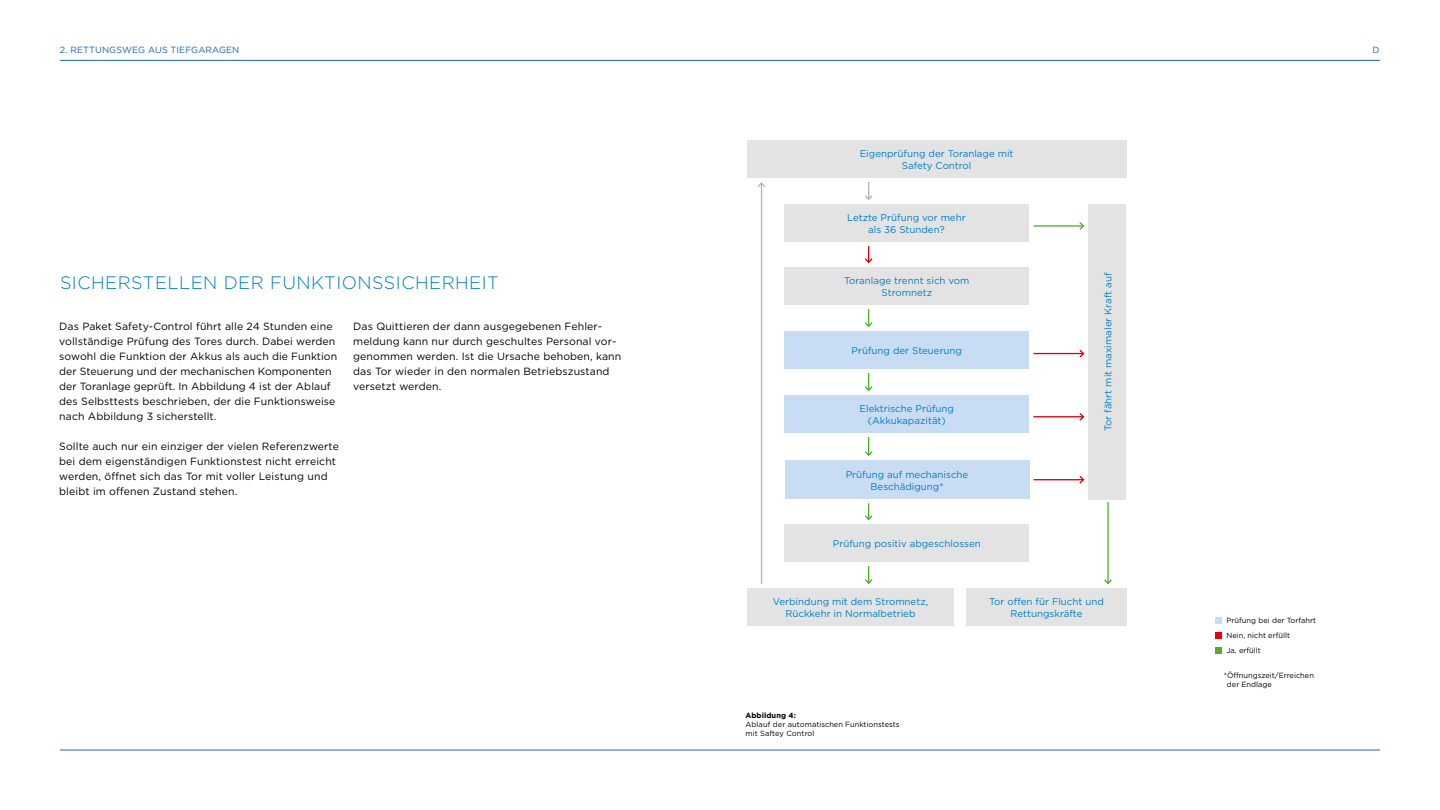
<style>
.page{position:relative;width:1440px;height:810px;background:#fff}
.page>*{position:absolute;margin:0;border:0;box-sizing:border-box;transform-origin:0 0}
.t1{font:300 18px "Gotham";letter-spacing:.025em;color:#007dc6}
.t2{font:10.5px/15px "Gotham";letter-spacing:.01em;color:#000}
.t3{font:9.75px/12px "Gotham";color:#007dc6;text-align:center}
.t4{font:9px "Gotham";letter-spacing:.01em;color:#1965b6}
.t5{font:7.5px/15.2px "Gotham";color:#000}
.t6{font:700 7.5px "Gotham";letter-spacing:.01em;color:#000}
</style>
<div class="page">
<hr style="left:60px;top:750px;width:1320px;height:1px;background:#1965b6">
<hr style="left:60px;top:60px;width:1320px;height:1px;background:#1965b6">
<div style="left:784px;top:204px;width:244px;height:38px;background:#e3e3e3"></div>
<div style="left:747px;top:140px;width:379px;height:38px;background:#e3e3e3"></div>
<div style="left:1089px;top:204px;width:37px;height:295px;background:#e3e3e3"></div>
<div style="left:785px;top:267px;width:244px;height:38px;background:#e3e3e3"></div>
<div style="left:785px;top:331px;width:244px;height:38px;background:#c8dcf3"></div>
<div style="left:785px;top:395px;width:244px;height:38px;background:#c8dcf3"></div>
<div style="left:785px;top:460px;width:244px;height:39px;background:#c8dcf3"></div>
<div style="left:785px;top:524px;width:244px;height:38px;background:#e3e3e3"></div>
<div style="left:967px;top:588px;width:160px;height:38px;background:#e3e3e3"></div>
<div style="left:747px;top:588px;width:207px;height:38px;background:#e3e3e3"></div>
<svg style="left:865px;top:246px;width:8px;height:18px"></svg>
<svg style="left:865px;top:309px;width:8px;height:18px"></svg>
<hr style="left:1034px;top:225px;width:49px;height:2px;background:#50ae2f">
<svg style="left:1078px;top:222px;width:7px;height:8px"></svg>
<hr style="left:1107px;top:502px;width:2px;height:81px;background:#50ae2f">
<svg style="left:1104px;top:578px;width:8px;height:7px"></svg>
<hr style="left:1034px;top:353px;width:49px;height:1px;background:#e3000b">
<svg style="left:1078px;top:349px;width:7px;height:9px"></svg>
<hr style="left:1033px;top:416px;width:50px;height:1px;background:#e3000b">
<svg style="left:1078px;top:413px;width:7px;height:8px"></svg>
<hr style="left:1034px;top:479px;width:49px;height:1px;background:#e3000b">
<svg style="left:1078px;top:476px;width:7px;height:8px"></svg>
<svg style="left:865px;top:373px;width:8px;height:18px"></svg>
<svg style="left:865px;top:437px;width:8px;height:19px"></svg>
<svg style="left:865px;top:503px;width:8px;height:18px"></svg>
<svg style="left:865px;top:566px;width:8px;height:18px"></svg>
<svg style="left:865px;top:182px;width:8px;height:18px"></svg>
<hr style="left:761px;top:183px;width:1px;height:401px;background:#b3b3b3">
<svg style="left:758px;top:182px;width:7px;height:7px"></svg>
<svg style="left:1215px;top:617px;width:6px;height:6px"></svg>
<svg style="left:1215px;top:632px;width:6px;height:6px"></svg>
<div style="left:1215px;top:647px;width:6px;height:7px;background:#50ae2f"></div>
<p class="t4" style="left:60px;top:44px;width:181px">2. RETTUNGSWEG AUS TIEFGARAGEN</p>
<p class="t4" style="left:1372px;top:44px;width:9px">D</p>
<p class="t3" style="left:860px;top:147px;width:155px">Eigenprüfung der Toranlage mit<br>Safety Control</p>
<h1 class="t1" style="left:60px;top:271px;width:440px">SICHERSTELLEN DER FUNKTIONSSICHERHEIT</h1>
<p class="t2" style="left:59px;top:318px;width:279px">Das Paket Safety-Control führt alle 24 Stunden eine vollständige Prüfung des Tores durch. Dabei werden sowohl die Funktion der Akkus als auch die Funktion der Steuerung und der mechanischen Komponenten der Toranlage geprüft. In Abbildung 4 ist der Ablauf des Selbsttests beschrieben, der die Funktionsweise nach Abbildung 3 sicherstellt.</p>
<p class="t2" style="left:59px;top:438px;width:281px">Sollte auch nur ein einziger der vielen Referenzwerte bei dem eigenständigen Funktionstest nicht erreicht werden, öffnet sich das Tor mit voller Leistung und bleibt im offenen Zustand stehen.</p>
<p class="t2" style="left:353px;top:319px;width:270px">Das Quittieren der dann ausgegebenen Fehler&shy;meldung kann nur durch geschultes Personal vor&shy;genommen werden. Ist die Ursache behoben, kann das Tor wieder in den normalen Betriebszustand versetzt werden.</p>
<p class="t3" style="left:847px;top:211px;width:120px">Letzte Prüfung vor mehr als 36 Stunden?</p>
<p class="t3" style="left:844px;top:274px;width:127px">Toranlage trennt sich vom<br>Stromnetz</p>
<p class="t3" style="left:852px;top:344px;width:112px">Prüfung der Steuerung</p>
<p class="t3" style="left:860px;top:402px;width:96px">Elektrische Prüfung (Akkukapazität)</p>
<p class="t3" style="left:846px;top:468px;width:124px">Prüfung auf mechanische<br>Beschädigung*</p>
<p class="t3" style="left:833px;top:537px;width:149px">Prüfung positiv abgeschlossen</p>
<p class="t3" style="left:1102px;top:431px;width:160px;rotate:-90deg">Tor fährt mit maximaler Kraft auf</p>
<p class="t3" style="left:773px;top:595px;width:157px">Verbindung mit dem Stromnetz,<br>Rückkehr in Normalbetrieb</p>
<p class="t3" style="left:989px;top:595px;width:116px">Tor offen für Flucht und<br>Rettungskräfte</p>
<p class="t6" style="left:745px;top:711px;width:52px">Abbildung 4:</p>
<p class="t5" style="left:745px;top:720px;width:156px;line-height:9px">Ablauf der automatischen Funktionstests mit Saftey Control</p>
<p class="t5" style="left:1227px;top:612px;width:91px">Prüfung bei der Torfahrt<br>Nein, nicht erfüllt<br>Ja, erfüllt</p>
<p class="t5" style="left:1227px;top:671px;width:89px;line-height:9px;text-indent:-3px">*Öffnungszeit/Erreichen der Endlage</p>
</div>
